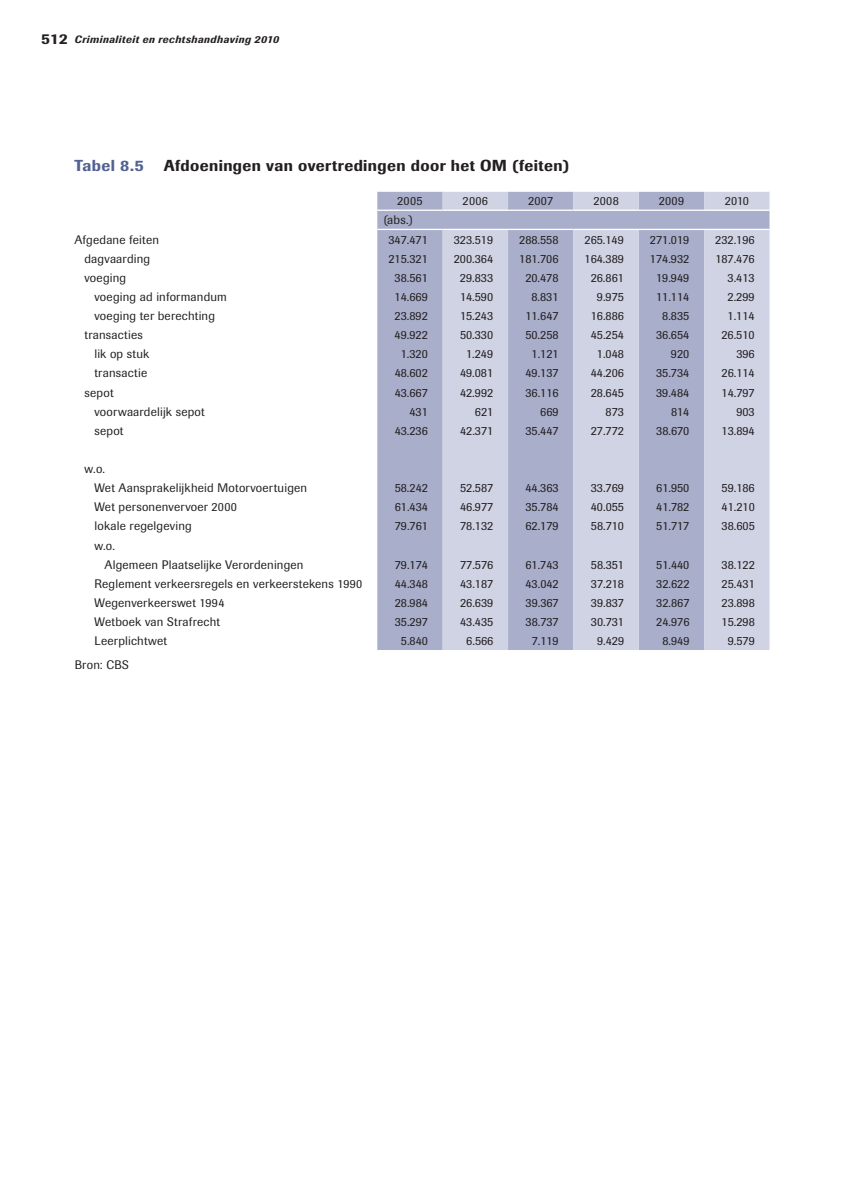
<style>
.page{position:relative;width:844px;height:1191px;background:#fff}
.page>*{position:absolute;margin:0;border:0;box-sizing:border-box;transform-origin:0 0}
.t1{font:500 15.75px "Imago";letter-spacing:.025em;color:#231f20}
.t2{font:500 15.75px "Imago";letter-spacing:.025em;color:#536192}
.t3{font:12.25px/19.1px "Supersonic TBSK";color:#231f20}
.t4{font:12.25px "Supersonic TBSK";letter-spacing:.02em;color:#231f20}
.t5{font:12.25px "Supersonic TBSK";letter-spacing:.025em;color:#231f20}
.t6{font:12.25px "Supersonic BSK";letter-spacing:.025em;color:#231f20}
.t7{font:italic 500 10.5px "Imago";letter-spacing:.045em;color:#231f20}
.s1{font-style:normal;font-size:14.88px}
</style>
<div class="page">
<div style="left:377px;top:192px;width:65px;height:458px;background:#a9afcb"></div>
<svg style="left:442px;top:192px;width:327px;height:458px;background:#bfc3d9"></svg>
<hr style="left:377px;top:210px;width:65px;height:1px;background:#fff">
<hr style="left:442px;top:210px;width:66px;height:1px;background:#fff">
<hr style="left:508px;top:210px;width:65px;height:1px;background:#fff">
<hr style="left:573px;top:210px;width:65px;height:1px;background:#fff">
<hr style="left:638px;top:210px;width:66px;height:1px;background:#fff">
<hr style="left:704px;top:210px;width:65px;height:1px;background:#fff">
<hr style="left:377px;top:229px;width:65px;height:1px;background:#fff">
<hr style="left:442px;top:229px;width:66px;height:1px;background:#fff">
<hr style="left:508px;top:229px;width:65px;height:1px;background:#fff">
<hr style="left:573px;top:229px;width:65px;height:1px;background:#fff">
<hr style="left:638px;top:229px;width:66px;height:1px;background:#fff">
<hr style="left:704px;top:229px;width:65px;height:1px;background:#fff">
<p class="t7" style="left:41px;top:33px;width:239px"><span class="s1">512</span> Criminaliteit en rechtshandhaving 2010</p>
<p class="t2" style="left:74px;top:156px;width:71px">Tabel 8.5</p>
<p class="t1" style="left:164px;top:156px;width:407px">Afdoeningen van overtredingen door het OM (feiten)</p>
<p class="t3" style="left:397px;top:192px;width:27px">2005</p>
<p class="t3" style="left:462px;top:192px;width:27px">2006</p>
<p class="t3" style="left:528px;top:192px;width:27px">2007</p>
<p class="t3" style="left:593px;top:192px;width:27px">2008</p>
<p class="t3" style="left:658px;top:192px;width:27px">2009</p>
<p class="t3" style="left:724px;top:192px;width:26px">2010</p>
<p class="t3" style="left:383px;top:211px;width:30px">(abs.)</p>
<p class="t3" style="left:74px;top:230px;width:86px">Afgedane feiten</p>
<p class="t3" style="left:388px;top:230px;width:41px">347.471</p>
<p class="t3" style="left:453px;top:230px;width:41px">323.519</p>
<p class="t3" style="left:519px;top:230px;width:41px">288.558</p>
<p class="t3" style="left:584px;top:230px;width:41px">265.149</p>
<p class="t3" style="left:649px;top:230px;width:41px">271.019</p>
<p class="t3" style="left:715px;top:230px;width:41px">232.196</p>
<p class="t3" style="left:84px;top:249px;width:67px">dagvaarding</p>
<p class="t3" style="left:388px;top:249px;width:41px">215.321</p>
<p class="t3" style="left:453px;top:249px;width:41px">200.364</p>
<p class="t3" style="left:519px;top:249px;width:41px">181.706</p>
<p class="t3" style="left:584px;top:249px;width:41px">164.389</p>
<p class="t3" style="left:649px;top:249px;width:41px">174.932</p>
<p class="t3" style="left:715px;top:249px;width:41px">187.476</p>
<p class="t3" style="left:84px;top:268px;width:43px">voeging</p>
<p class="t3" style="left:394px;top:268px;width:35px">38.561</p>
<p class="t3" style="left:460px;top:268px;width:35px">29.833</p>
<p class="t3" style="left:525px;top:268px;width:35px">20.478</p>
<p class="t3" style="left:590px;top:268px;width:35px">26.861</p>
<p class="t3" style="left:656px;top:268px;width:35px">19.949</p>
<p class="t3" style="left:727px;top:268px;width:29px">3.413</p>
<p class="t3" style="left:94px;top:287px;width:134px">voeging ad informandum</p>
<p class="t3" style="left:394px;top:287px;width:35px">14.669</p>
<p class="t3" style="left:460px;top:287px;width:35px">14.590</p>
<p class="t3" style="left:531px;top:287px;width:29px">8.831</p>
<p class="t3" style="left:596px;top:287px;width:29px">9.975</p>
<p class="t3" style="left:656px;top:287px;width:35px">11.114</p>
<p class="t3" style="left:727px;top:287px;width:29px">2.299</p>
<p class="t4" style="left:94px;top:309px;width:122px">voeging ter berechting</p>
<p class="t3" style="left:394px;top:306px;width:35px">23.892</p>
<p class="t3" style="left:460px;top:306px;width:35px">15.243</p>
<p class="t3" style="left:525px;top:306px;width:35px">11.647</p>
<p class="t3" style="left:590px;top:306px;width:35px">16.886</p>
<p class="t3" style="left:662px;top:306px;width:29px">8.835</p>
<p class="t3" style="left:727px;top:306px;width:29px">1.114</p>
<p class="t5" style="left:84px;top:328px;width:60px">transacties</p>
<p class="t3" style="left:394px;top:325px;width:35px">49.922</p>
<p class="t3" style="left:460px;top:325px;width:35px">50.330</p>
<p class="t3" style="left:525px;top:325px;width:35px">50.258</p>
<p class="t3" style="left:590px;top:325px;width:35px">45.254</p>
<p class="t3" style="left:656px;top:325px;width:35px">36.654</p>
<p class="t3" style="left:721px;top:325px;width:35px">26.510</p>
<p class="t3" style="left:94px;top:344px;width:56px">lik op stuk</p>
<p class="t3" style="left:400px;top:344px;width:29px">1.320</p>
<p class="t3" style="left:466px;top:344px;width:29px">1.249</p>
<p class="t3" style="left:531px;top:344px;width:29px">1.121</p>
<p class="t3" style="left:596px;top:344px;width:29px">1.048</p>
<p class="t3" style="left:670px;top:344px;width:20px">920</p>
<p class="t3" style="left:736px;top:344px;width:20px">396</p>
<p class="t5" style="left:94px;top:366px;width:54px">transactie</p>
<p class="t3" style="left:394px;top:364px;width:35px">48.602</p>
<p class="t3" style="left:460px;top:364px;width:35px">49.081</p>
<p class="t3" style="left:525px;top:364px;width:35px">49.137</p>
<p class="t3" style="left:590px;top:364px;width:35px">44.206</p>
<p class="t3" style="left:656px;top:364px;width:35px">35.734</p>
<p class="t3" style="left:721px;top:364px;width:35px">26.114</p>
<p class="t3" style="left:84px;top:383px;width:31px">sepot</p>
<p class="t3" style="left:394px;top:383px;width:35px">43.667</p>
<p class="t3" style="left:460px;top:383px;width:35px">42.992</p>
<p class="t3" style="left:525px;top:383px;width:35px">36.116</p>
<p class="t3" style="left:590px;top:383px;width:35px">28.645</p>
<p class="t3" style="left:656px;top:383px;width:35px">39.484</p>
<p class="t3" style="left:721px;top:383px;width:35px">14.797</p>
<p class="t3" style="left:94px;top:402px;width:112px">voorwaardelijk sepot</p>
<p class="t3" style="left:409px;top:402px;width:20px">431</p>
<p class="t3" style="left:475px;top:402px;width:20px">621</p>
<p class="t3" style="left:540px;top:402px;width:20px">669</p>
<p class="t3" style="left:605px;top:402px;width:20px">873</p>
<p class="t3" style="left:670px;top:402px;width:20px">814</p>
<p class="t3" style="left:736px;top:402px;width:20px">903</p>
<p class="t3" style="left:94px;top:421px;width:31px">sepot</p>
<p class="t3" style="left:394px;top:421px;width:35px">43.236</p>
<p class="t3" style="left:460px;top:421px;width:35px">42.371</p>
<p class="t3" style="left:525px;top:421px;width:35px">35.447</p>
<p class="t3" style="left:590px;top:421px;width:35px">27.772</p>
<p class="t3" style="left:656px;top:421px;width:35px">38.670</p>
<p class="t3" style="left:721px;top:421px;width:35px">13.894</p>
<p class="t3" style="left:94px;top:459px;width:214px;text-indent:-10px">w.o.<br>Wet Aansprakelijkheid Motorvoertuigen</p>
<p class="t3" style="left:394px;top:478px;width:35px">58.242</p>
<p class="t3" style="left:460px;top:478px;width:35px">52.587</p>
<p class="t3" style="left:525px;top:478px;width:35px">44.363</p>
<p class="t3" style="left:590px;top:478px;width:35px">33.769</p>
<p class="t3" style="left:656px;top:478px;width:35px">61.950</p>
<p class="t3" style="left:721px;top:478px;width:35px">59.186</p>
<p class="t4" style="left:94px;top:500px;width:144px">Wet personenvervoer 2000</p>
<p class="t3" style="left:394px;top:497px;width:35px">61.434</p>
<p class="t3" style="left:460px;top:497px;width:35px">46.977</p>
<p class="t3" style="left:525px;top:497px;width:35px">35.784</p>
<p class="t3" style="left:590px;top:497px;width:35px">40.055</p>
<p class="t3" style="left:656px;top:497px;width:35px">41.782</p>
<p class="t3" style="left:721px;top:497px;width:35px">41.210</p>
<p class="t3" style="left:94px;top:517px;width:99px">lokale regelgeving</p>
<p class="t3" style="left:394px;top:517px;width:35px">79.761</p>
<p class="t3" style="left:460px;top:517px;width:35px">78.132</p>
<p class="t3" style="left:525px;top:517px;width:35px">62.179</p>
<p class="t3" style="left:590px;top:517px;width:35px">58.710</p>
<p class="t3" style="left:656px;top:517px;width:35px">51.717</p>
<p class="t3" style="left:721px;top:517px;width:35px">38.605</p>
<p class="t3" style="left:104px;top:536px;width:200px;text-indent:-10px">w.o.<br>Algemeen Plaatselijke Verordeningen</p>
<p class="t3" style="left:394px;top:555px;width:35px">79.174</p>
<p class="t3" style="left:460px;top:555px;width:35px">77.576</p>
<p class="t3" style="left:525px;top:555px;width:35px">61.743</p>
<p class="t3" style="left:590px;top:555px;width:35px">58.351</p>
<p class="t3" style="left:656px;top:555px;width:35px">51.440</p>
<p class="t3" style="left:721px;top:555px;width:35px">38.122</p>
<p class="t4" style="left:94px;top:576px;width:269px">Reglement verkeersregels en verkeerstekens 1990</p>
<p class="t3" style="left:394px;top:574px;width:35px">44.348</p>
<p class="t3" style="left:460px;top:574px;width:35px">43.187</p>
<p class="t3" style="left:525px;top:574px;width:35px">43.042</p>
<p class="t3" style="left:590px;top:574px;width:35px">37.218</p>
<p class="t3" style="left:656px;top:574px;width:35px">32.622</p>
<p class="t3" style="left:721px;top:574px;width:35px">25.431</p>
<p class="t4" style="left:94px;top:595px;width:131px">Wegenverkeerswet 1994</p>
<p class="t3" style="left:394px;top:593px;width:35px">28.984</p>
<p class="t3" style="left:460px;top:593px;width:35px">26.639</p>
<p class="t3" style="left:525px;top:593px;width:35px">39.367</p>
<p class="t3" style="left:590px;top:593px;width:35px">39.837</p>
<p class="t3" style="left:656px;top:593px;width:35px">32.867</p>
<p class="t3" style="left:721px;top:593px;width:35px">23.898</p>
<p class="t4" style="left:94px;top:614px;width:127px">Wetboek van Strafrecht</p>
<p class="t3" style="left:394px;top:612px;width:35px">35.297</p>
<p class="t3" style="left:460px;top:612px;width:35px">43.435</p>
<p class="t3" style="left:525px;top:612px;width:35px">38.737</p>
<p class="t3" style="left:590px;top:612px;width:35px">30.731</p>
<p class="t3" style="left:656px;top:612px;width:35px">24.976</p>
<p class="t3" style="left:721px;top:612px;width:35px">15.298</p>
<p class="t4" style="left:94px;top:634px;width:74px">Leerplichtwet</p>
<p class="t3" style="left:401px;top:631px;width:29px">5.840</p>
<p class="t3" style="left:466px;top:631px;width:29px">6.566</p>
<p class="t3" style="left:531px;top:631px;width:29px">7.119</p>
<p class="t3" style="left:597px;top:631px;width:29px">9.429</p>
<p class="t3" style="left:662px;top:631px;width:29px">8.949</p>
<p class="t3" style="left:727px;top:631px;width:29px">9.579</p>
<p class="t6" style="left:75px;top:658px;width:56px">Bron: CBS</p>
</div>
